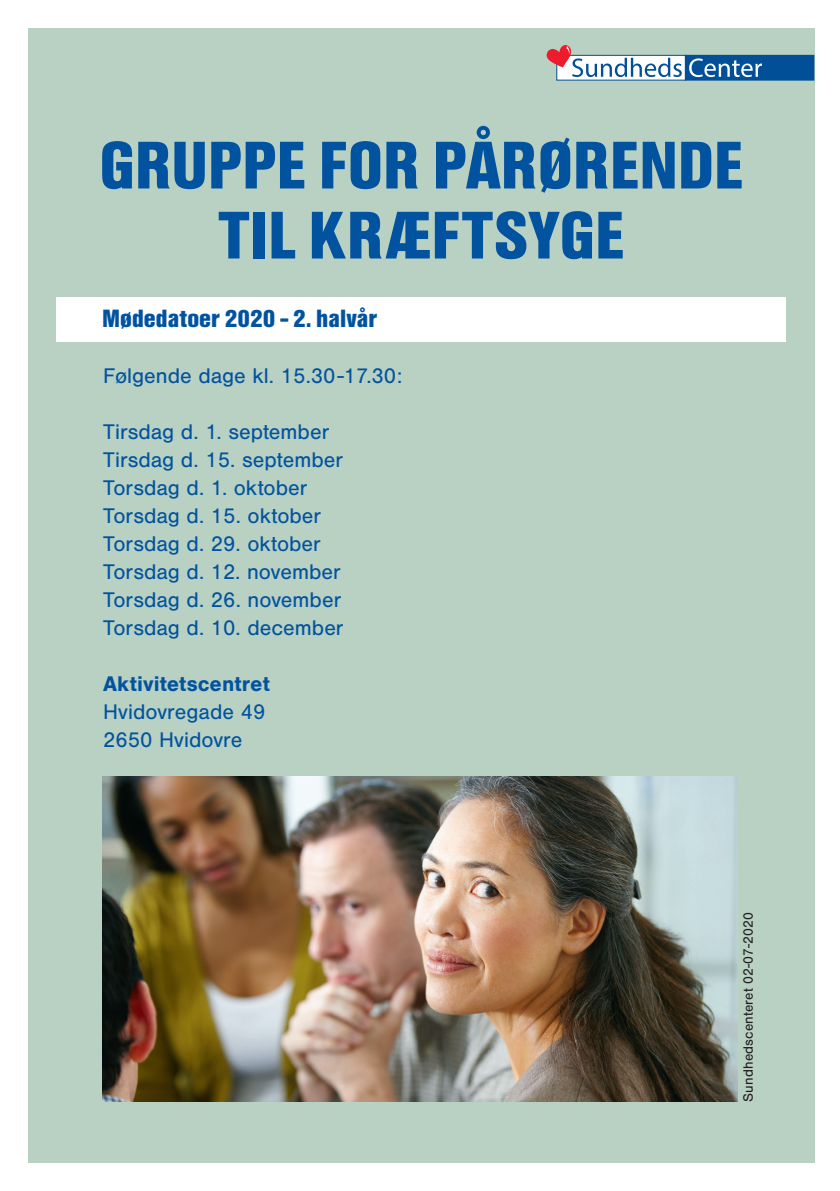
<style>
.page{position:relative;width:840px;height:1191px;background:#fff}
.page>*{position:absolute;margin:0;border:0;box-sizing:border-box;transform-origin:0 0}
.t1{font:900 70px/70px "Nimbus San Con";letter-spacing:-.005em;color:#0153a0;text-align:center}
.t2{font:900 26px "Nimbus San Con";color:#0153a0}
.t3{font:22px/28px "Nimbus San";color:#0153a0}
.t4{font:700 22px "Nimbus San";color:#0153a0}
.t5{font:14px "Nimbus San";letter-spacing:.01em;color:#231f20}
</style>
<div class="page">
<div style="left:28px;top:28px;width:786px;height:1134px;background:#b9d1c2"></div>
<div style="left:57px;top:297px;width:728px;height:44px;background:#fff"></div>
<img style="left:102px;top:777px;width:635px;height:324px">
<div style="left:685px;top:55px;width:128px;height:25px;background:#014f97"></div>
<div style="left:684px;top:55px;width:129px;height:26px;border:1px solid #014f97"></div>
<svg style="left:546px;top:45px;width:215px;height:36px"></svg>
<h1 class="t1" style="left:99px;top:131px;width:645px">GRUPPE FOR PÅRØRENDE<br>TIL KRÆFTSYGE</h1>
<p class="t2" style="left:102px;top:304px;width:276px">Mødedatoer 2020 - 2. halvår</p>
<p class="t3" style="left:103px;top:362px;width:300px">Følgende dage kl. 15.30-17.30:</p>
<p class="t3" style="left:103px;top:418px;width:242px">Tirsdag d. 1. september<br>Tirsdag d. 15. september<br>Torsdag d. 1. oktober<br>Torsdag d. 15. oktober<br>Torsdag d. 29. oktober<br>Torsdag d. 12. november<br>Torsdag d. 26. november<br>Torsdag d. 10. december</p>
<p class="t4" style="left:103px;top:672px;width:168px">Aktivitetscentret</p>
<p class="t3" style="left:103px;top:698px;width:163px">Hvidovregade 49<br>2650 Hvidovre</p>
<p class="t5" style="left:740px;top:1101px;width:191px;rotate:-90deg">Sundhedscenteret 02-07-2020</p>
</div>
